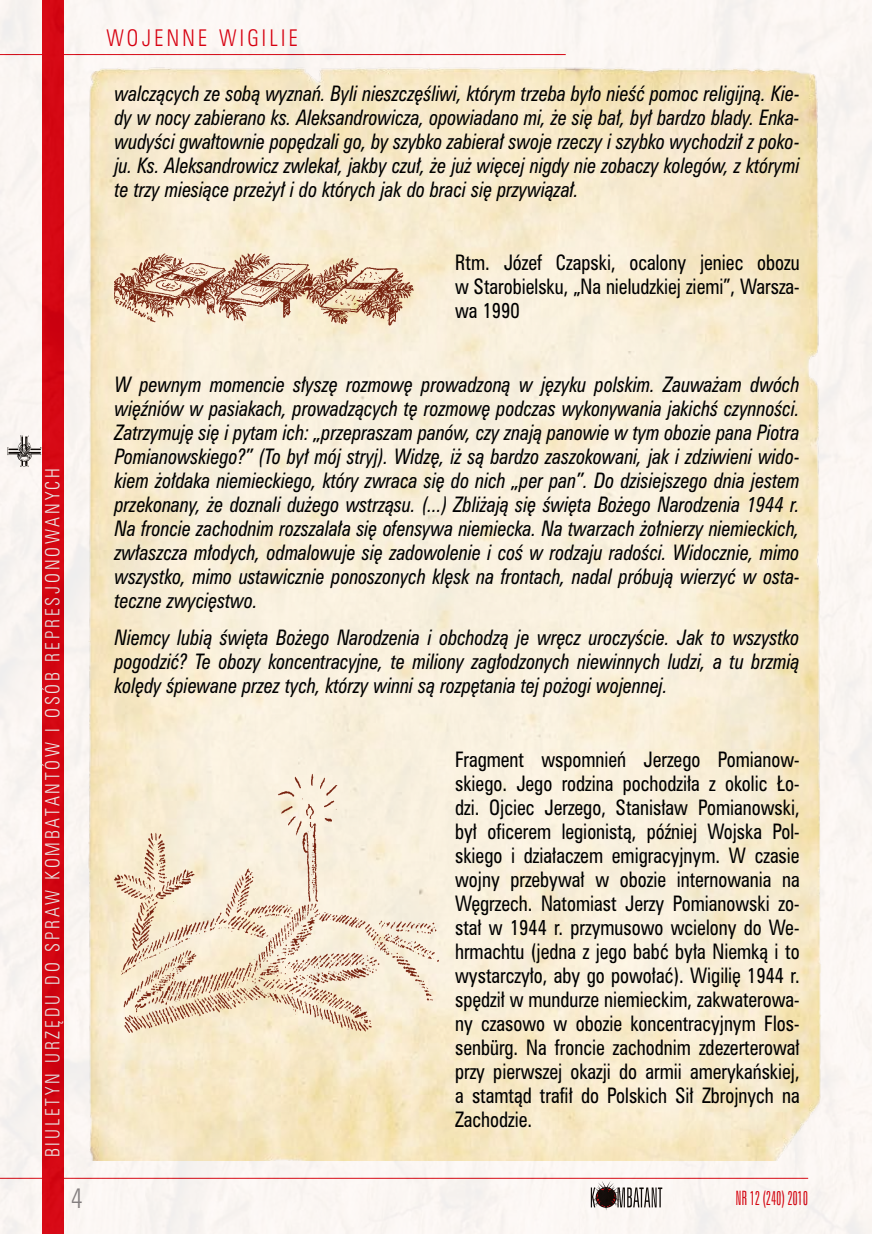
<style>
.page{position:relative;width:872px;height:1234px;background:#fff}
.page>*{position:absolute;margin:0;border:0;box-sizing:border-box;transform-origin:0 0}
.t1{font:25.5px "Zurich Lt Cn PL";color:#818084;scale:.9 1}
.t2{font:21px "Zurich Lt Cn PL";letter-spacing:.18em;color:#d70010;scale:.9 1}
.t3{font:italic 19.5px/24px "Zurich Cn PL";color:#000;text-align:justify;scale:.9 1}
.t4{font:19.5px/24px "Zurich Cn PL";color:#000;text-align:justify;scale:.9 1}
.t5{font:18px "Zurich Lt Cn PL";letter-spacing:.18em;color:#edeeef;scale:.9 1}
.t6{font:18px "Zurich Lt X Cn PL";letter-spacing:-.02em;color:#d70010;scale:.9 1}
</style>
<div class="page">
<img style="left:0;top:0;width:872px;height:1233px">
<img style="left:73px;top:57px;width:762px;height:1103px">
<img style="left:115px;top:250px;width:301px;height:80px">
<img style="left:109px;top:767px;width:335px;height:271px">
<p class="t2" style="left:106px;top:23px;width:214px">WOJENNE WIGILIE</p>
<p class="t3" style="left:115px;top:81px;width:762px">walczących ze sobą wyznań. Byli nieszczęśliwi, którym trzeba było nieść pomoc religijną. Kie&shy;dy w nocy zabierano ks. Aleksandrowicza, opowiadano mi, że się bał, był bardzo blady. Enka&shy;wudyści gwałtownie popędzali go, by szybko zabierał swoje rzeczy i szybko wychodził z poko&shy;ju. Ks. Aleksandrowicz zwlekał, jakby czuł, że już więcej nigdy nie zobaczy kolegów, z którymi te trzy miesiące przeżył i do których jak do braci się przywiązał.</p>
<p class="t4" style="left:455px;top:250px;width:384px">Rtm. Józef Czapski, ocalony jeniec obozu w Starobielsku, „Na nieludzkiej ziemi”, Warsza&shy;wa 1990</p>
<p class="t5" style="left:41px;top:1157px;width:767px;rotate:-90deg">BIULETYN URZĘDU DO SPRAW KOMBATANTÓW I OSÓB REPRESJONOWANYCH</p>
<p class="t3" style="left:115px;top:372px;width:762px">W pewnym momencie słyszę rozmowę prowadzoną w języku polskim. Zauważam dwóch więźniów w pasiakach, prowadzących tę rozmowę podczas wykonywania jakichś czynności.<br>Zatrzymuję się i pytam ich: „przepraszam panów, czy znają panowie w tym obozie pana Piotra Pomianowskiego?” (To był mój stryj). Widzę, iż są bardzo zaszokowani, jak i zdziwieni wido&shy;kiem żołdaka niemieckiego, który zwraca się do nich „per pan”. Do dzisiejszego dnia jestem przekonany, że doznali dużego wstrząsu. (...) Zbliżają się święta Bożego Narodzenia 1944 r.<br>Na froncie zachodnim rozszalała się ofensywa niemiecka. Na twarzach żołnierzy niemieckich, zwłaszcza młodych, odmalowuje się zadowolenie i coś w rodzaju radości. Widocznie, mimo wszystko, mimo ustawicznie ponoszonych klęsk na frontach, nadal próbują wierzyć w osta&shy;teczne zwycięstwo.</p>
<p class="t3" style="left:115px;top:625px;width:762px">Niemcy lubią święta Bożego Narodzenia i obchodzą je wręcz uroczyście. Jak to wszystko pogodzić? Te obozy koncentracyjne, te miliony zagłodzonych niewinnych ludzi, a tu brzmią kolędy śpiewane przez tych, którzy winni są rozpętania tej pożogi wojennej.</p>
<p class="t4" style="left:455px;top:746px;width:384px">Fragment wspomnień Jerzego Pomianow&shy;skiego. Jego rodzina pochodziła z okolic Ło&shy;dzi. Ojciec Jerzego, Stanisław Pomianowski, był oficerem legionistą, później Wojska Pol&shy;skiego i działaczem emigracyjnym. W czasie wojny przebywał w obozie internowania na Węgrzech. Natomiast Jerzy Pomianowski zo&shy;stał w 1944 r. przymusowo wcielony do We&shy;hrmachtu (jedna z jego babć była Niemką i to wystarczyło, aby go powołać). Wigilię 1944 r. spędził w mundurze niemieckim, zakwaterowa&shy;ny czasowo w obozie koncentracyjnym Flos&shy;senbürg. Na froncie zachodnim zdezerterował przy pierwszej okazji do armii amerykańskiej, a stamtąd trafił do Polskich Sił Zbrojnych na Zachodzie.</p>
<h1 class="t1" style="left:71px;top:1180px;width:14px">4</h1>
<p class="t6" style="left:735px;top:1185px;width:82px">NR 12 (240) 2010</p>
</div>
